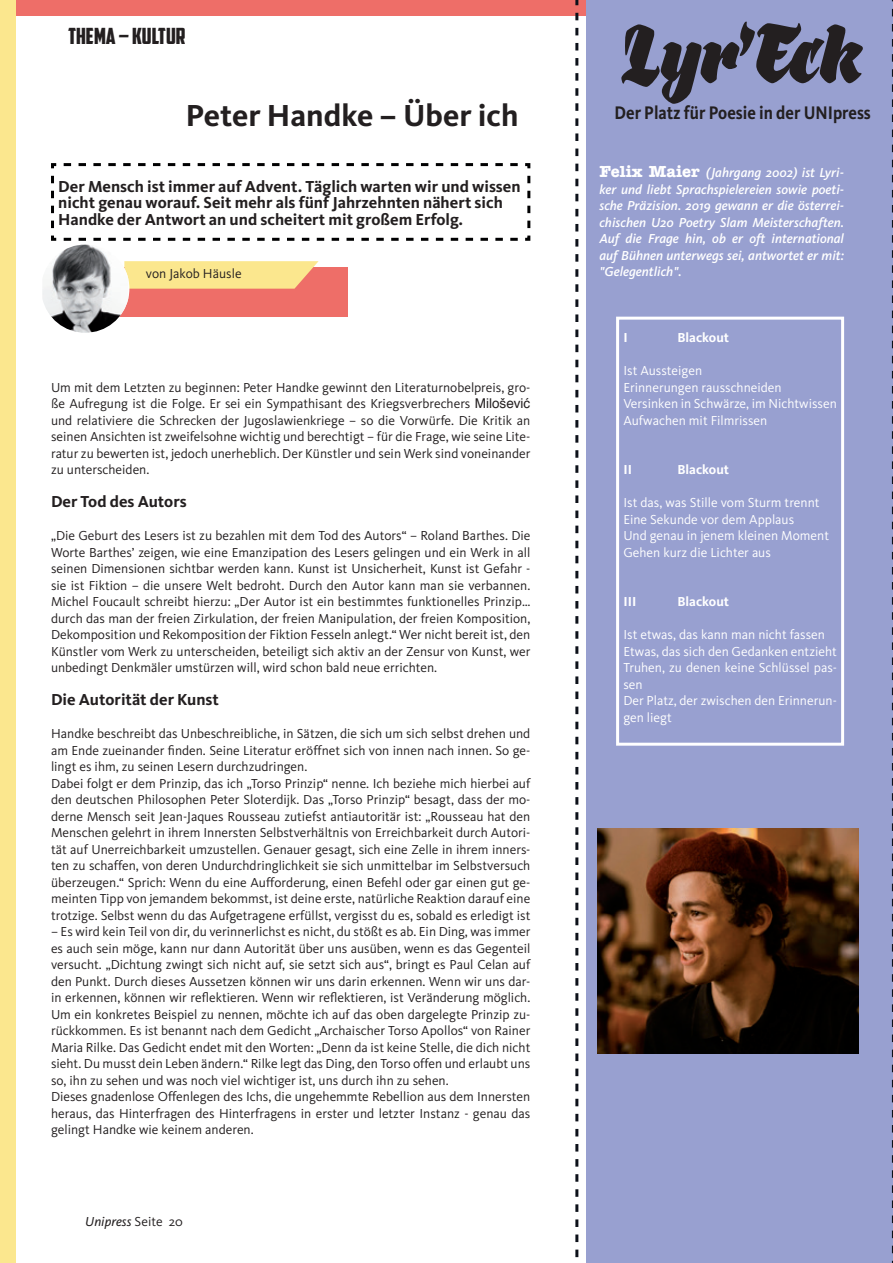
<style>
.page{position:relative;width:893px;height:1263px;background:#fff}
.page>*{position:absolute;margin:0;border:0;box-sizing:border-box;transform-origin:0 0}
.t1{font:82.35px "Bouquet";color:#231f20;scale:.87 1}
.t2{font:700 31.5px "Kievit";color:#231f20}
.t3{font:22.5px "American Captain";color:#231f20}
.t4{font:700 18.9px "Kievit";color:#231f20;scale:.87 1}
.t5{font:700 16.5px/16.5px "Kievit";color:#231f20}
.t6{font:13.5px/16.5px "Kievit";color:#231f20;text-align:justify}
.t7{font:13.5px/16.5px "Kievit";color:#fff}
.t8{font:italic 500 13.5px/16.5px "Kievit";color:#fff;text-align:justify}
.t9{font:700 13.5px "Kievit";color:#fff}
.t10{font:italic 13.5px "Kievit";color:#231f20}
.s1{font-family:"Helvetica"}
.s2{font-style:normal}
.s3{font-family:"American Typewriter";font-weight:700;font-style:normal;font-size:16.5px}
</style>
<div class="page">
<div style="left:0;top:0;width:627px;height:15px;background:#ee6e68"></div>
<div style="left:587px;top:0;width:306px;height:1263px;background:#98a0d0"></div>
<svg style="left:51px;top:163px;width:480px;height:78px"></svg>
<div style="left:616px;top:317px;width:228px;height:429px;border:3px solid #fff"></div>
<img style="left:598px;top:828px;width:260px;height:225px">
<svg style="left:892px;top:0;width:1px;height:1263px"></svg>
<svg style="left:575px;top:0;width:3px;height:1258px"></svg>
<div style="left:0;top:0;width:15px;height:1263px;background:#fbe78e"></div>
<div style="left:51px;top:267px;width:296px;height:50px;background:#ee6e68"></div>
<svg style="left:128px;top:261px;width:191px;height:28px;background:#fade8c"></svg>
<img style="left:42px;top:245px;width:86px;height:88px">
<h3 class="t3" style="left:68px;top:23px;width:119px">THEMA – KULTUR</h3>
<h2 class="t2" style="left:186px;top:97px;width:334px">Peter Handke – Über ich</h2>
<p class="t5" style="left:58px;top:178px;width:464px">Der Mensch ist immer auf Advent. Täglich warten wir und wissen nicht genau worauf. Seit mehr als fünf Jahrzehnten nähert sich<br>Handke der Antwort an und scheitert mit großem Erfolg.</p>
<p class="t6" style="left:146px;top:265px;width:97px">von Jakob Häusle</p>
<p class="t6" style="left:51px;top:379px;width:481px">Um mit dem Letzten zu beginnen: Peter Handke gewinnt den Literaturnobelpreis, gro&shy;ße Aufregung ist die Folge. Er sei ein Sympathisant des Kriegsverbrechers <span class="s1">Milošević </span>und relativiere die Schrecken der Jugoslawienkriege – so die Vorwürfe. Die Kritik an seinen Ansichten ist zweifelsohne wichtig und berechtigt – für die Frage, wie seine Lite&shy;ratur zu bewerten ist, jedoch unerheblich. Der Künstler und sein Werk sind voneinander zu unterscheiden.</p>
<p class="t5" style="left:51px;top:493px;width:137px">Der Tod des Autors</p>
<p class="t6" style="left:51px;top:527px;width:481px">„Die Geburt des Lesers ist zu bezahlen mit dem Tod des Autors“ – Roland Barthes. Die Worte Barthes’ zeigen, wie eine Emanzipation des Lesers gelingen und ein Werk in all seinen Dimensionen sichtbar werden kann. Kunst ist Unsicherheit, Kunst ist Gefahr - sie ist Fiktion – die unsere Welt bedroht. Durch den Autor kann man sie verbannen.<br>Michel Foucault schreibt hierzu: „Der Autor ist ein bestimmtes funktionelles Prinzip… durch das man der freien Zirkulation, der freien Manipulation, der freien Komposition, Dekomposition und Rekomposition der Fiktion Fesseln anlegt.“ Wer nicht bereit ist, den Künstler vom Werk zu unterscheiden, beteiligt sich aktiv an der Zensur von Kunst, wer unbedingt Denkmäler umstürzen will, wird schon bald neue errichten.</p>
<p class="t5" style="left:51px;top:691px;width:169px">Die Autorität der Kunst</p>
<p class="t6" style="left:51px;top:725px;width:481px;text-align:left">Handke beschreibt das Unbeschreibliche, in Sätzen, die sich um sich selbst drehen und am Ende zueinander finden. Seine Literatur eröffnet sich von innen nach innen. So ge&shy;lingt es ihm, zu seinen Lesern durchzudringen.<br>Dabei folgt er dem Prinzip, das ich „Torso Prinzip“ nenne. Ich beziehe mich hierbei auf den deutschen Philosophen Peter Sloterdijk. Das „Torso Prinzip“ besagt, dass der mo&shy;derne Mensch seit Jean-Jaques Rousseau zutiefst antiautoritär ist: „Rousseau hat den Menschen gelehrt in ihrem Innersten Selbstverhältnis von Erreichbarkeit durch Autori&shy;tät auf Unerreichbarkeit umzustellen. Genauer gesagt, sich eine Zelle in ihrem inners&shy;ten zu schaffen, von deren Undurchdringlichkeit sie sich unmittelbar im Selbstversuch überzeugen.“ Sprich: Wenn du eine Aufforderung, einen Befehl oder gar einen gut ge&shy;meinten Tipp von jemandem bekommst, ist deine erste, natürliche Reaktion darauf eine trotzige. Selbst wenn du das Aufgetragene erfüllst, vergisst du es, sobald es erledigt ist</p>
<p class="t6" style="left:51px;top:923px;width:481px;text-align:left">– Es wird kein Teil von dir, du verinnerlichst es nicht, du stößt es ab. Ein Ding, was immer es auch sein möge, kann nur dann Autorität über uns ausüben, wenn es das Gegenteil versucht. „Dichtung zwingt sich nicht auf, sie setzt sich aus“, bringt es Paul Celan auf den Punkt. Durch dieses Aussetzen können wir uns darin erkennen. Wenn wir uns dar&shy;in erkennen, können wir reflektieren. Wenn wir reflektieren, ist Veränderung möglich.<br>Um ein konkretes Beispiel zu nennen, möchte ich auf das oben dargelegte Prinzip zu&shy;rückkommen. Es ist benannt nach dem Gedicht „Archaischer Torso Apollos“ von Rainer Maria Rilke. Das Gedicht endet mit den Worten: „Denn da ist keine Stelle, die dich nicht sieht. Du musst dein Leben ändern.“ Rilke legt das Ding, den Torso offen und erlaubt uns so, ihn zu sehen und was noch viel wichtiger ist, uns durch ihn zu sehen.<br>Dieses gnadenlose Offenlegen des Ichs, die ungehemmte Rebellion aus dem Innersten heraus, das Hinterfragen des Hinterfragens in erster und letzter Instanz - genau das gelingt Handke wie keinem anderen.</p>
<p class="t10" style="left:85px;top:1213px;width:99px">Unipress <span class="s2">Seite 20</span></p>
<h1 class="t1" style="left:623px;top:-10px;width:277px">Lyr’Eck</h1>
<h3 class="t4" style="left:614px;top:102px;width:296px">Der Platz für Poesie in der UNIpress</h3>
<p class="t8" style="left:599px;top:164px;width:246px"><span class="s3">Felix Maier</span> (Jahrgang 2002) ist Lyri&shy;ker und liebt Sprachspielereien sowie poeti&shy;sche Präzision. 2019 gewann er die österrei&shy;chischen U20 Poetry Slam Meisterschaften.<br>Auf die Frage hin, ob er oft international auf Bühnen unterwegs sei, antwortet er mit: "Gelegentlich".</p>
<p class="t9" style="left:623px;top:329px;width:6px">I</p>
<p class="t9" style="left:677px;top:329px;width:53px">Blackout</p>
<p class="t7" style="left:623px;top:362px;width:215px">Ist Aussteigen<br>Erinnerungen rausschneiden<br>Versinken in Schwärze, im Nichtwissen<br>Aufwachen mit Filmrissen</p>
<p class="t9" style="left:623px;top:461px;width:10px">II</p>
<p class="t9" style="left:677px;top:461px;width:53px">Blackout</p>
<p class="t7" style="left:623px;top:494px;width:207px">Ist das, was Stille vom Sturm trennt<br>Eine Sekunde vor dem Applaus<br>Und genau in jenem kleinen Moment<br>Gehen kurz die Lichter aus</p>
<p class="t9" style="left:623px;top:593px;width:15px">III</p>
<p class="t9" style="left:677px;top:593px;width:53px">Blackout</p>
<p class="t7" style="left:623px;top:626px;width:215px">Ist etwas, das kann man nicht fassen<br>Etwas, das sich den Gedanken entzieht<br>Truhen, zu denen keine Schlüssel pas&shy;sen<br>Der Platz, der zwischen den Erinnerun&shy;gen liegt</p>
</div>
